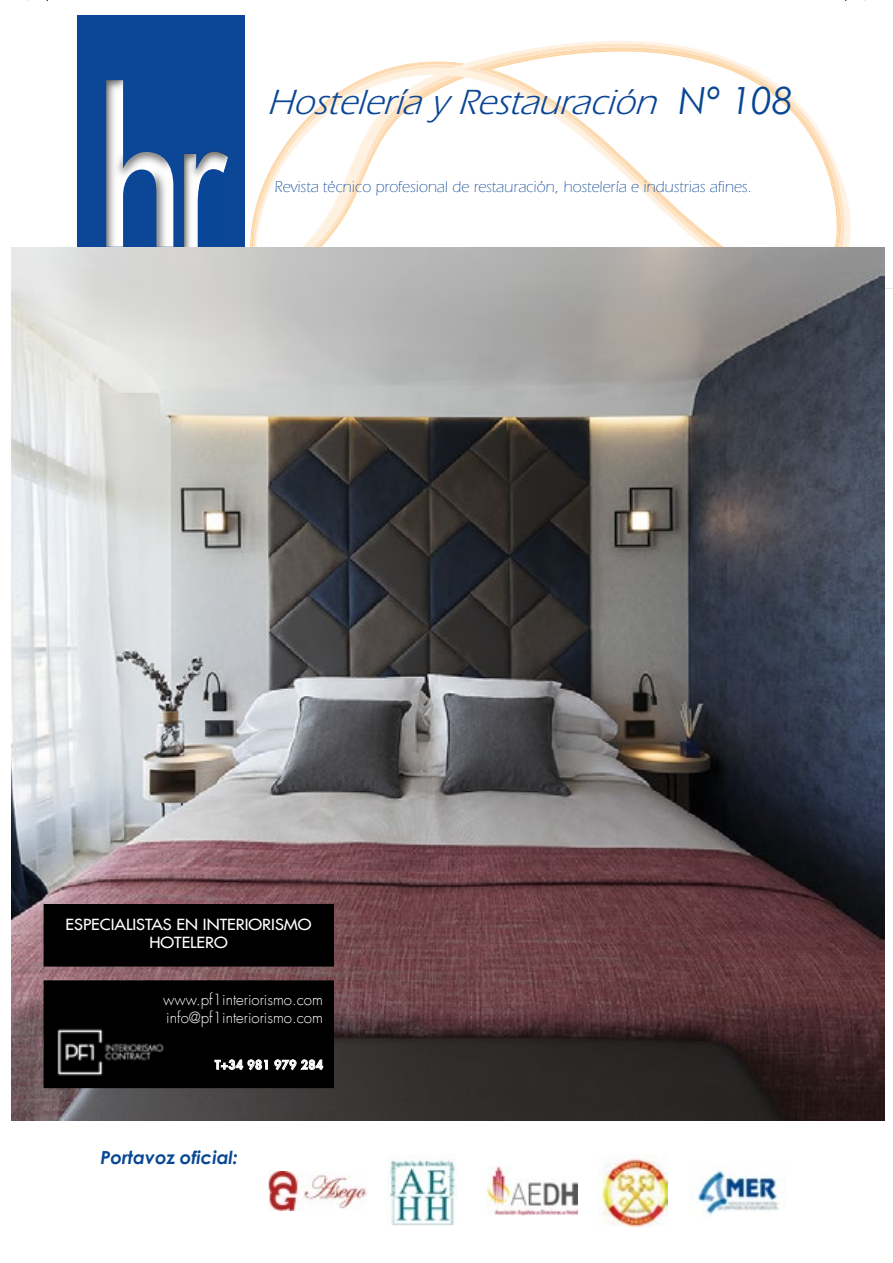
<style>
.page{position:relative;width:893px;height:1263px;background:#fff}
.page>*{position:absolute;margin:0;border:0;box-sizing:border-box;transform-origin:0 0}
.t1{font:italic 36.15px "ITC Eras Std";color:#0b4697}
.t2{font:italic 700 18px "Century Gothic";color:#084794}
.t3{font:300 16.05px "ITC Eras Std";color:#0b4697}
.t4{font:300 15px/18px "Futura LT";color:#fff}
.t5{font:15px/18px "Futura LT";color:#fff;text-align:center;scale:1.1 1}
.t6{font:800 12px "Futura LT";letter-spacing:.05em;color:#fff}
.s1{font-family:"Century Gothic";font-size:37.5px;color:#084794}
</style>
<div class="page">
<svg style="left:96px;top:39px;width:717px;height:208px"></svg>
<div style="left:77px;top:15px;width:167px;height:231px;background:#0b4697"></div>
<img style="left:106px;top:80px;width:67px;height:167px">
<img style="left:184px;top:152px;width:44px;height:94px">
<svg style="left:788px;top:121px;width:105px;height:168px"></svg>
<img style="left:12px;top:247px;width:872px;height:874px">
<div style="left:44px;top:905px;width:289px;height:61px;background:#000"></div>
<div style="left:44px;top:981px;width:289px;height:107px;background:#000"></div>
<svg style="left:215px;top:1060px;width:53px;height:10px"></svg>
<svg style="left:274px;top:1060px;width:49px;height:10px"></svg>
<img style="left:57px;top:1028px;width:107px;height:48px">
<img style="left:268px;top:1171px;width:99px;height:40px">
<img style="left:487px;top:1167px;width:90px;height:48px">
<img style="left:389px;top:1154px;width:68px;height:72px">
<img style="left:600px;top:1156px;width:68px;height:71px">
<img style="left:695px;top:1170px;width:84px;height:46px">
<h1 class="t1" style="left:267px;top:82px;width:528px">Hostelería y Restauración <span class="s1">N º 1 0 8</span></h1>
<p class="t3" style="left:274px;top:177px;width:479px">Revista técnico profesional de restauración, hostelería e industrias afines.</p>
<p class="t5" style="left:66px;top:916px;width:225px">ESPECIALISTAS EN INTERIORISMO<br>HOTELERO</p>
<p class="t4" style="left:163px;top:991px;width:161px">www.pf1interiorismo.com info@pf1interiorismo.com</p>
<p class="t6" style="left:215px;top:1057px;width:110px">T+34 981 979 284</p>
<p class="t2" style="left:100px;top:1144px;width:139px">Portavoz oficial:</p>
</div>
